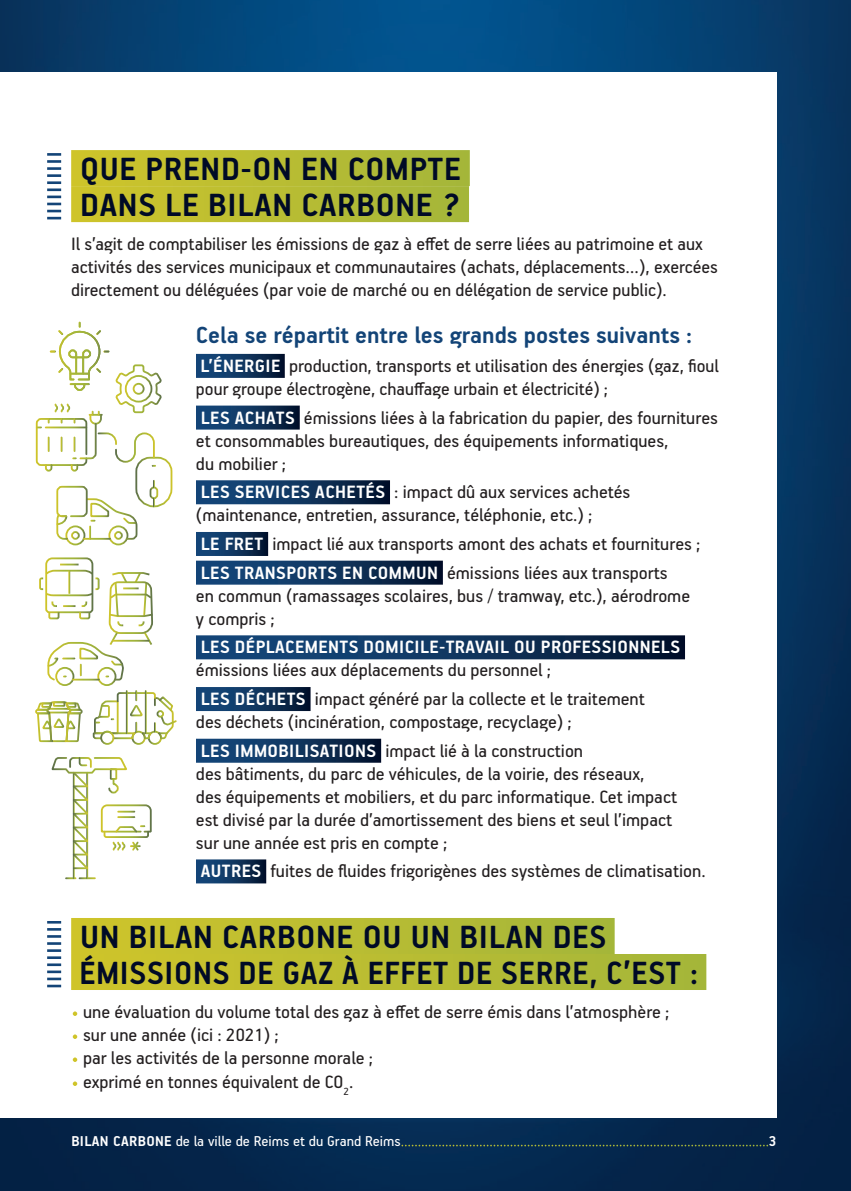
<style>
.page{position:relative;width:851px;height:1191px;background:#fff}
.page>*{position:absolute;margin:0;border:0;box-sizing:border-box;transform-origin:0 0}
.t1{font:700 36px/36px "PF Handbook Pro";letter-spacing:.02em;color:#000a26}
.t2{font:700 26px "PF Handbook Pro";color:#134477}
.t3{font:20px/23px "PF Handbook Pro";color:#231f20}
.t4{font:700 20px/23px "PF Handbook Pro";letter-spacing:.02em;color:#fff}
.t5{font:16px "PF Handbook Pro";color:#fff}
.s1{font-weight:700;color:#fff}
.s2{font-weight:400;color:#231f20}
.s3{color:#fff}
.s4{font-weight:700}
</style>
<div class="page">
<img style="left:0;top:0;width:850px;height:1191px">
<div style="left:0;top:73px;width:776px;height:1045px;background:#fff"></div>
<div style="left:196px;top:354px;width:89px;height:24px;background:linear-gradient(to right,#174e84,#051935)"></div>
<div style="left:196px;top:405px;width:104px;height:24px;background:linear-gradient(to right,#174e85,#051935)"></div>
<div style="left:196px;top:480px;width:194px;height:24px;background:linear-gradient(to right,#174e85,#051834)"></div>
<div style="left:196px;top:532px;width:72px;height:24px;background:linear-gradient(to right,#184f85,#061a36)"></div>
<div style="left:196px;top:560px;width:247px;height:24px;background:linear-gradient(to right,#174e84,#051834)"></div>
<div style="left:196px;top:635px;width:489px;height:24px;background:linear-gradient(to right,#174e84,#051834)"></div>
<div style="left:196px;top:687px;width:114px;height:24px;background:linear-gradient(to right,#174e84,#051936)"></div>
<div style="left:196px;top:738px;width:185px;height:24px;background:linear-gradient(to right,#174e84,#051834)"></div>
<div style="left:196px;top:859px;width:70px;height:24px;background:linear-gradient(to right,#174e85,#061a36)"></div>
<svg style="left:47px;top:921px;width:14px;height:23px"></svg>
<div style="left:71px;top:918px;width:543px;height:36px;background:linear-gradient(to right,#cfc42b,#a4b63a)"></div>
<div style="left:71px;top:954px;width:635px;height:36px;background:linear-gradient(to right,#cfc42b,#a4b63a)"></div>
<svg style="left:47px;top:196px;width:14px;height:23px"></svg>
<div style="left:71px;top:150px;width:398px;height:36px;background:linear-gradient(to right,#cfc42a,#a4b63a)"></div>
<div style="left:71px;top:186px;width:398px;height:36px;background:linear-gradient(to right,#cfc42a,#a4b63a)"></div>
<div style="left:65px;top:525px;width:20px;height:20px;border:2px solid #fff;border-radius:50%"></div>
<div style="left:108px;top:525px;width:20px;height:20px;border:2px solid #fff;border-radius:50%"></div>
<svg style="left:35px;top:701px;width:48px;height:42px"></svg>
<div style="left:131px;top:730px;width:15px;height:15px;border:2px solid #fff;border-radius:50%"></div>
<div style="left:148px;top:730px;width:14px;height:15px;border:2px solid #fff;border-radius:50%"></div>
<svg style="left:92px;top:691px;width:85px;height:49px"></svg>
<div style="left:100px;top:730px;width:14px;height:15px;border:2px solid #fff;border-radius:50%"></div>
<div style="left:55px;top:667px;width:19px;height:19px;border:2px solid #fff;border-radius:50%"></div>
<div style="left:97px;top:667px;width:19px;height:19px;border:2px solid #fff;border-radius:50%"></div>
<svg style="left:39px;top:557px;width:114px;height:125px"></svg>
<svg style="left:66px;top:877px;width:29px;height:2px"></svg>
<hr style="left:73px;top:772px;width:2px;height:106px;background:#fff">
<hr style="left:86px;top:772px;width:2px;height:106px;background:#fff">
<svg style="left:51px;top:757px;width:101px;height:114px"></svg>
<svg style="left:37px;top:322px;width:136px;height:218px"></svg>
<p class="t1" style="left:80px;top:150px;width:382px">QUE PREND-ON EN COMPTE<br>DANS LE BILAN CARBONE ?</p>
<p class="t3" style="left:71px;top:232px;width:648px">Il s’agit de comptabiliser les émissions de gaz à effet de serre liées au patrimoine et aux activités des services municipaux et communautaires (achats, déplacements…), exercées directement ou déléguées (par voie de marché ou en délégation de service public).</p>
<p class="t2" style="left:196px;top:319px;width:497px">Cela se répartit entre les grands postes suivants :</p>
<p class="t3" style="left:196px;top:353px;width:524px"><span class="s1">L’ÉNERGIE</span> production, transports et utilisation des énergies (gaz, fioul pour groupe électrogène, chauffage urbain et électricité) ;</p>
<p class="t3" style="left:196px;top:405px;width:523px"><span class="s1">LES ACHATS</span> émissions liées à la fabrication du papier, des fournitures et consommables bureautiques, des équipements informatiques,<br>du mobilier ;</p>
<p class="t3" style="left:196px;top:480px;width:436px"><span class="s1">LES SERVICES ACHETÉS</span> : impact dû aux services achetés (maintenance, entretien, assurance, téléphonie, etc.) ;</p>
<p class="t3" style="left:201px;top:531px;width:501px"><span class="s1">LE FRET</span> impact lié aux transports amont des achats et fournitures ;</p>
<p class="t3" style="left:196px;top:560px;width:495px"><span class="s1">LES TRANSPORTS EN COMMUN</span> émissions liées aux transports<br>en commun (ramassages scolaires, bus / tramway, etc.), aérodrome y compris ;</p>
<p class="t4" style="left:196px;top:635px;width:485px">LES DÉPLACEMENTS DOMICILE-TRAVAIL OU PROFESSIONNELS <span class="s2">émissions liées aux déplacements du personnel ;</span></p>
<p class="t3" style="left:196px;top:686px;width:450px"><span class="s1">LES DÉCHETS</span> impact généré par la collecte et le traitement des déchets (incinération, compostage, recyclage) ;</p>
<p class="t3" style="left:196px;top:738px;width:482px"><span class="s1">LES IMMOBILISATIONS</span> impact lié à la construction<br>des bâtiments, du parc de véhicules, de la voirie, des réseaux,<br>des équipements et mobiliers, et du parc informatique. Cet impact est divisé par la durée d’amortissement des biens et seul l’impact sur une année est pris en compte ;</p>
<p class="t3" style="left:201px;top:859px;width:506px"><span class="s1">AUTRES</span> fuites de fluides frigorigènes des systèmes de climatisation.</p>
<p class="t1" style="left:80px;top:917px;width:619px">UN BILAN CARBONE OU UN BILAN DES<br>ÉMISSIONS DE GAZ À EFFET DE SERRE, C’EST :</p>
<p class="t3" style="left:71px;top:1000px;width:599px"><span class="s3">•</span> une évaluation du volume total des gaz à effet de serre émis dans l’atmosphère ;</p>
<p class="t3" style="left:71px;top:1023px;width:209px"><span class="s3">•</span> sur une année (ici : 2021) ;</p>
<p class="t3" style="left:71px;top:1046px;width:303px"><span class="s3">•</span> par les activités de la personne morale ;</p>
<p class="t3" style="left:71px;top:1070px;width:283px"><span class="s3">•</span> exprimé en tonnes équivalent de CO<sub>2</sub>.</p>
<p class="t5" style="left:71px;top:1131px;width:707px"><span class="s4">BILAN CARBONE</span> de la ville de Reims et du Grand Reims............................................................................................................<span class="s4">3</span></p>
</div>
